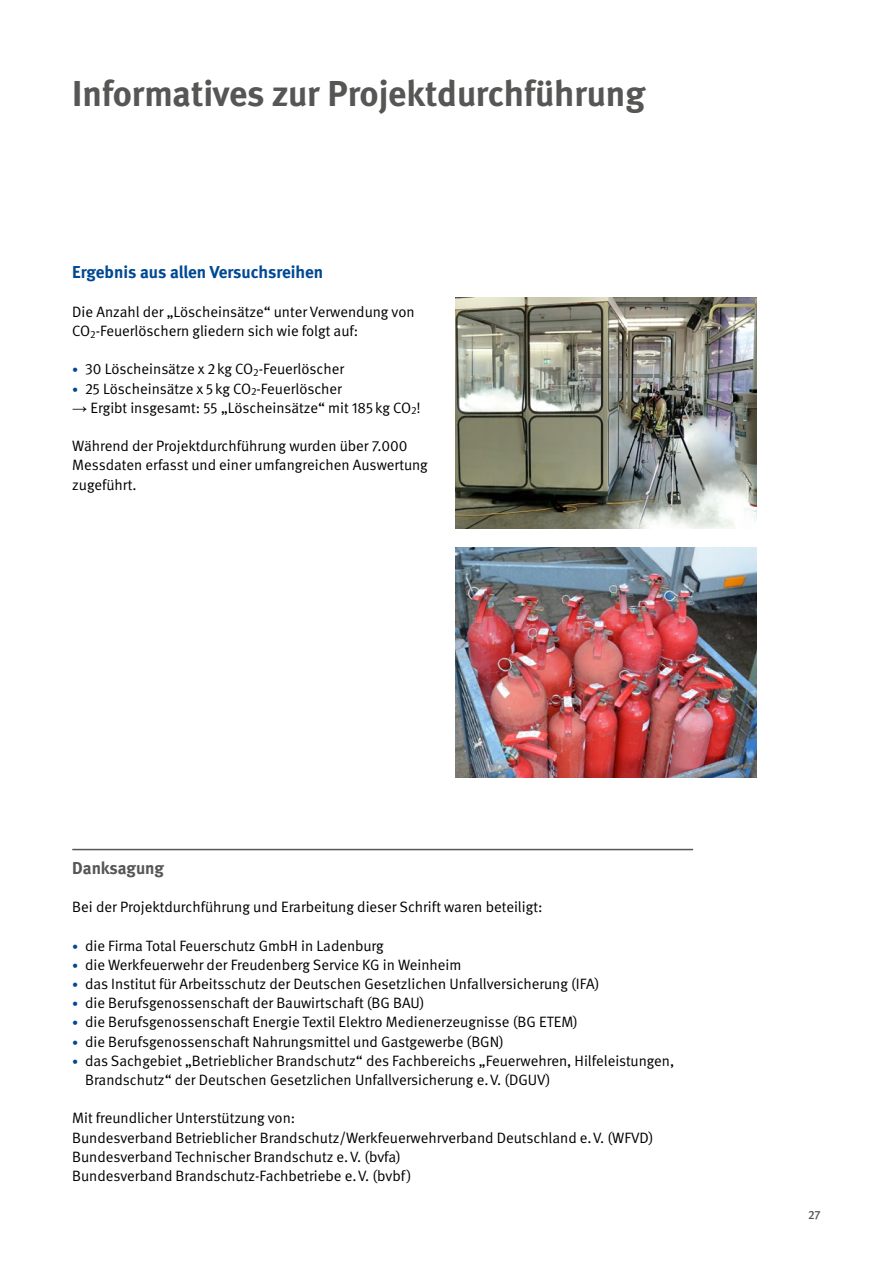
<style>
.page{position:relative;width:893px;height:1263px;background:#fff}
.page>*{position:absolute;margin:0;border:0;box-sizing:border-box;transform-origin:0 0}
.Überschriften_H1_ohne_Zahl{font:700 36px "DGUV Meta";letter-spacing:-.005em;color:#565655}
.Überschriften_H2_ohne_Zahl{font:700 17.25px "DGUV Meta";letter-spacing:-.005em;color:#004893}
.Überschriften_H2_Danksagung{font:700 17.25px "DGUV Meta";letter-spacing:-.005em;color:#565655}
.Fließtext_FT{font:15px/19.2px "DGUV Meta";color:#000}
.Aufzählungen_AZ_o_Zeichen{font:15px "DGUV Meta";color:#000}
.Fließtext_FT_Abst_vor{font:15px "DGUV Meta";color:#000}
.t1{font:500 12px "DGUV Meta";color:#565655}
.s1{font-size:12px;color:#004893}
.s2{font-family:"Arial"}
</style>
<div class="page">
<hr style="left:72px;top:849px;width:621px;height:1px;background:#565655">
<img style="left:455px;top:547px;width:302px;height:231px">
<img style="left:455px;top:298px;width:302px;height:230px">
<h1 class="Überschriften_H1_ohne_Zahl" style="left:72px;top:72px;width:575px">Informatives zur Projektdurchführung</h1>
<h2 class="Überschriften_H2_ohne_Zahl" style="left:72px;top:262px;width:252px">Ergebnis aus allen Versuchsreihen</h2>
<p class="Fließtext_FT" style="left:72px;top:302px;width:344px">Die Anzahl der „Löscheinsätze“ unter Verwendung von<br>CO<sub>2</sub>-Feuerlöschern gliedern sich wie folgt auf:</p>
<p class="Fließtext_FT" style="left:72px;top:360px;width:273px"><span class="s1">•</span> 30 Löscheinsätze x 2kg CO<sub>2</sub>-Feuerlöscher</p>
<p class="Fließtext_FT" style="left:72px;top:379px;width:271px"><span class="s1">•</span> 25 Löscheinsätze x 5kg CO<sub>2</sub>-Feuerlöscher</p>
<p class="Fließtext_FT" style="left:72px;top:398px;width:350px"><span class="s2">→</span> Ergibt insgesamt: 55 „Löscheinsätze“ mit 185kg CO<sub>2</sub>!</p>
<p class="Fließtext_FT" style="left:72px;top:437px;width:357px">Während der Projektdurchführung wurden über 7.000<br>Messdaten erfasst und einer umfangreichen Auswertung zugeführt.</p>
<h2 class="Überschriften_H2_Danksagung" style="left:72px;top:857px;width:93px">Danksagung</h2>
<p class="Fließtext_FT" style="left:72px;top:898px;width:472px">Bei der Projektdurchführung und Erarbeitung dieser Schrift waren beteiligt:</p>
<p class="Fließtext_FT" style="left:72px;top:936px;width:313px"><span class="s1">•</span> die Firma Total Feuerschutz GmbH in Ladenburg</p>
<p class="Fließtext_FT" style="left:72px;top:955px;width:391px"><span class="s1">•</span> die Werkfeuerwehr der Freudenberg Service KG in Weinheim</p>
<p class="Fließtext_FT" style="left:72px;top:974px;width:529px"><span class="s1">•</span> das Institut für Arbeitsschutz der Deutschen Gesetzlichen Unfallversicherung (IFA)</p>
<p class="Fließtext_FT" style="left:72px;top:994px;width:354px"><span class="s1">•</span> die Berufsgenossenschaft der Bauwirtschaft (BG BAU)</p>
<p class="Fließtext_FT" style="left:72px;top:1013px;width:507px"><span class="s1">•</span> die Berufsgenossenschaft Energie Textil Elektro Medienerzeugnisse (BG ETEM)</p>
<p class="Fließtext_FT" style="left:72px;top:1032px;width:433px"><span class="s1">•</span> die Berufsgenossenschaft Nahrungsmittel und Gastgewerbe (BGN)</p>
<p class="Fließtext_FT" style="left:85px;top:1051px;width:591px;text-indent:-13px"><span class="s1">•</span> das Sachgebiet „Betrieblicher Brandschutz“ des Fachbereichs „Feuerwehren, Hilfeleistungen,<br>Brandschutz“ der Deutschen Gesetzlichen Unfallversicherung e.V. (DGUV)</p>
<p class="Fließtext_FT_Abst_vor" style="left:72px;top:1109px;width:225px">Mit freundlicher Unterstützung von:</p>
<p class="Aufzählungen_AZ_o_Zeichen" style="left:72px;top:1129px;width:583px">Bundesverband Betrieblicher Brandschutz/Werkfeuerwehrverband Deutschland e.V. (WFVD)</p>
<p class="Aufzählungen_AZ_o_Zeichen" style="left:72px;top:1148px;width:330px">Bundesverband Technischer Brandschutz e.V. (bvfa)</p>
<p class="Aufzählungen_AZ_o_Zeichen" style="left:72px;top:1167px;width:341px">Bundesverband Brandschutz-Fachbetriebe e.V. (bvbf)</p>
<p class="t1" style="left:808px;top:1208px;width:14px">27</p>
</div>
